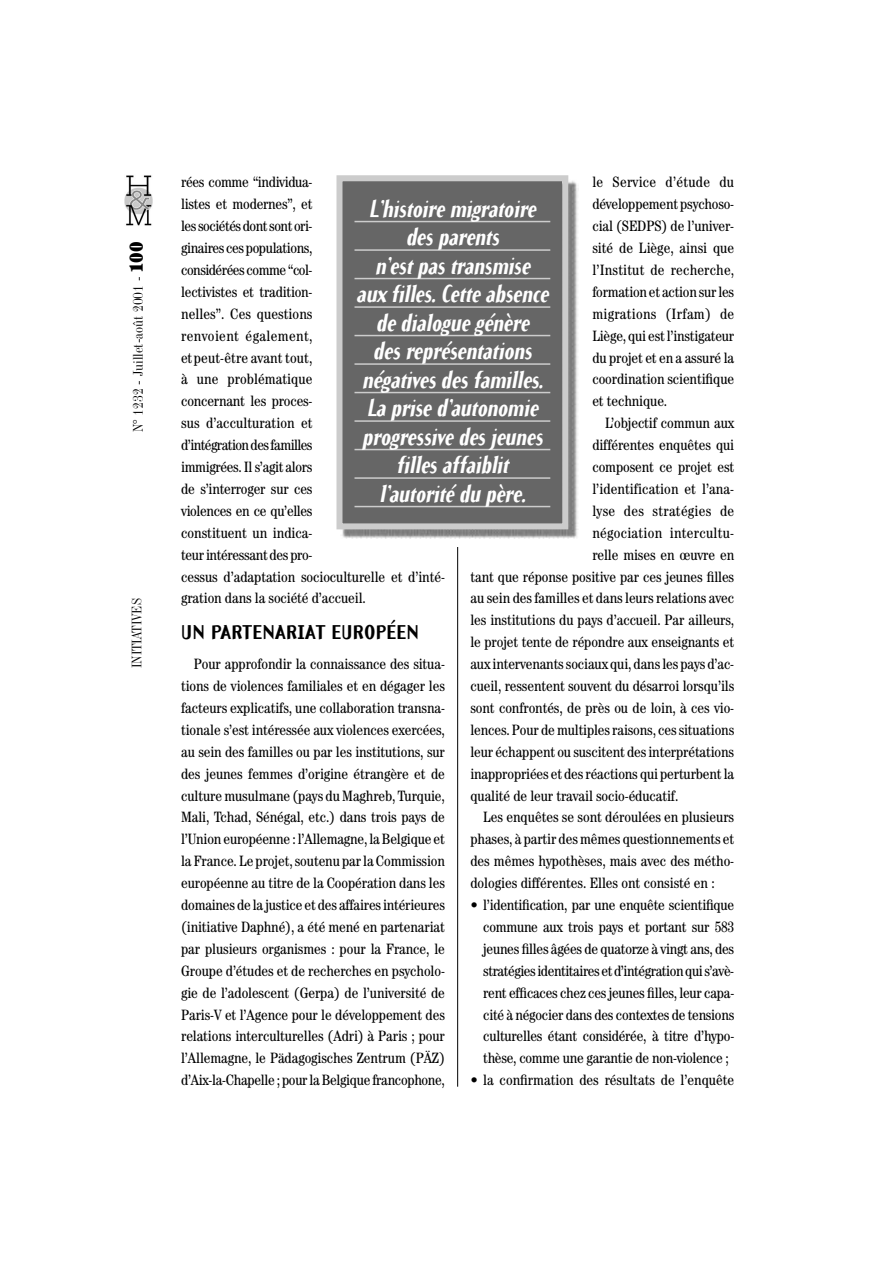
<style>
.page{position:relative;width:893px;height:1263px;background:#fff}
.page>*{position:absolute;margin:0;border:0;box-sizing:border-box;transform-origin:0 0}
.t1{font:italic 700 24px/28.5px "Arbitrary";letter-spacing:-.025em;color:#fff;text-align:center;scale:.87 1}
.t2{font:700 19.5px "Arbitrary";letter-spacing:.02em;color:#000}
.t3{font:condensed 15px/21.9px "Century";letter-spacing:-.005em;color:#000;text-align:justify}
.t4{font:condensed 15px "Century";letter-spacing:.02em;color:#000}
.t5{font:13.5px "Industrial 736 BT";color:#000}
.s1{font-family:"Century";font-stretch:ultra-condensed;font-size:18.75px}
</style>
<div class="page">
<hr style="left:457px;top:177px;width:1px;height:910px;background:#000">
<img style="left:124px;top:175px;width:28px;height:51px">
<div style="left:337px;top:175px;width:249px;height:372px;background:#fff"></div>
<img style="left:341px;top:180px;width:237px;height:359px">
<div style="left:342px;top:181px;width:220px;height:342px;background:#666"></div>
<hr style="left:354px;top:221px;width:196px;height:1px;background:#ccc">
<hr style="left:354px;top:249px;width:196px;height:2px;background:#ccc">
<hr style="left:354px;top:278px;width:196px;height:1px;background:#ccc">
<hr style="left:354px;top:306px;width:196px;height:2px;background:#ccc">
<hr style="left:354px;top:335px;width:196px;height:1px;background:#ccc">
<hr style="left:354px;top:363px;width:196px;height:2px;background:#ccc">
<hr style="left:354px;top:392px;width:196px;height:1px;background:#ccc">
<hr style="left:354px;top:420px;width:196px;height:2px;background:#ccc">
<hr style="left:354px;top:449px;width:196px;height:1px;background:#ccc">
<hr style="left:354px;top:477px;width:196px;height:2px;background:#ccc">
<hr style="left:354px;top:506px;width:196px;height:1px;background:#ccc">
<div style="left:336px;top:175px;width:232px;height:354px;border:6px solid #ccc"></div>
<p class="t5" style="left:133px;top:432px;width:192px;rotate:-90deg">N° 1232 - Juillet-août 2001 - <span class="s1">100</span></p>
<p class="t5" style="left:132px;top:668px;width:71px;rotate:-90deg">INITIATIVES</p>
<p class="t3" style="left:181px;top:173px;width:265px;text-align:left">rées comme “individua-<br>listes et modernes”, et<br>les sociétés dont sont ori-<br>ginaires ces populations,<br>considérées comme “col-<br>lectivistes et tradition-<br>nelles”. Ces questions<br>renvoient également,<br>et peut-être avant tout,<br>à une problématique<br>concernant les proces-<br>sus d’acculturation et<br>d’intégration des familles<br>immigrées. Il s’agit alors<br>de s’interroger sur ces<br>violences en ce qu’elles<br>constituent un indica-<br>teur intéressant des pro-<br>cessus d’adaptation socioculturelle et d’inté&shy;gration dans la société d’accueil.</p>
<h2 class="t2" style="left:181px;top:626px;width:239px">UN PARTENARIAT EUROPÉEN</h2>
<p class="t3" style="left:181px;top:654px;width:265px;text-indent:13px">Pour approfondir la connaissance des situa&shy;tions de violences familiales et en dégager les facteurs explicatifs, une collaboration transna&shy;tionale s’est intéressée aux violences exercées, au sein des familles ou par les institutions, sur des jeunes femmes d’origine étrangère et de culture musulmane (pays du Maghreb, Turquie, Mali, Tchad, Sénégal, etc.) dans trois pays de l’Union européenne : l’Allemagne, la Belgique et la France. Le projet, soutenu par la Commission européenne au titre de la Coopération dans les domaines de la justice et des affaires intérieures (initiative Daphné), a été mené en partenariat par plusieurs organismes : pour la France, le Groupe d’études et de recherches en psycholo&shy;gie de l’adolescent (Gerpa) de l’université de Paris-V et l’Agence pour le développement des relations interculturelles (Adri) à Paris ; pour l’Allemagne, le Pädagogisches Zentrum (PÄZ) d’Aix-la-Chapelle ; pour la Belgique francophone,</p>
<p class="t3" style="left:592px;top:173px;width:143px">le Service d’étude du développement psychoso&shy;cial (SEDPS) de l’univer&shy;sité de Liège, ainsi que l’Institut de recherche, formation et action sur les migrations (Irfam) de Liège, qui est l’instigateur du projet et en a assuré la coordination scientifique et technique.</p>
<p class="t3" style="left:605px;top:414px;width:131px">L’objectif commun aux</p>
<p class="t3" style="left:592px;top:435px;width:143px">différentes enquêtes qui</p>
<p class="t3" style="left:592px;top:457px;width:143px">composent ce projet est</p>
<p class="t3" style="left:592px;top:479px;width:143px">l’identification et l’ana-</p>
<p class="t4" style="left:592px;top:505px;width:143px">lyse des stratégies de</p>
<p class="t4" style="left:592px;top:527px;width:143px">négociation intercultu-</p>
<p class="t3" style="left:592px;top:545px;width:143px">relle mises en œuvre en</p>
<p class="t3" style="left:470px;top:567px;width:265px">tant que réponse positive par ces jeunes filles</p>
<p class="t3" style="left:470px;top:589px;width:265px">au sein des familles et dans leurs relations avec</p>
<p class="t3" style="left:470px;top:611px;width:265px">les institutions du pays d’accueil. Par ailleurs,</p>
<p class="t3" style="left:470px;top:633px;width:265px">le projet tente de répondre aux enseignants et</p>
<p class="t3" style="left:470px;top:654px;width:265px">aux intervenants sociaux qui, dans les pays d’ac-</p>
<p class="t3" style="left:470px;top:676px;width:265px">cueil, ressentent souvent du désarroi lorsqu’ils</p>
<p class="t3" style="left:470px;top:698px;width:265px">sont confrontés, de près ou de loin, à ces vio-</p>
<p class="t3" style="left:470px;top:720px;width:265px">lences. Pour de multiples raisons, ces situations</p>
<p class="t3" style="left:470px;top:742px;width:265px">leur échappent ou suscitent des interprétations</p>
<p class="t3" style="left:470px;top:764px;width:265px">inappropriées et des réactions qui perturbent la</p>
<p class="t3" style="left:470px;top:786px;width:209px">qualité de leur travail socio-éducatif.</p>
<p class="t3" style="left:483px;top:808px;width:252px">Les enquêtes se sont déroulées en plusieurs</p>
<p class="t3" style="left:470px;top:830px;width:265px">phases, à partir des mêmes questionnements et</p>
<p class="t3" style="left:470px;top:852px;width:265px">des mêmes hypothèses, mais avec des métho-</p>
<p class="t3" style="left:470px;top:873px;width:246px">dologies différentes. Elles ont consisté en :</p>
<p class="t3" style="left:483px;top:895px;width:252px;text-indent:-13px">• l’identification, par une enquête scientifique commune aux trois pays et portant sur 583 jeunes filles âgées de quatorze à vingt ans, des stratégies identitaires et d’intégration qui s’avè&shy;rent efficaces chez ces jeunes filles, leur capa&shy;cité à négocier dans des contextes de tensions culturelles étant considérée, à titre d’hypo&shy;thèse, comme une garantie de non-violence ;</p>
<p class="t3" style="left:470px;top:1071px;width:265px">• la confirmation des résultats de l’enquête</p>
<h1 class="t1" style="left:356px;top:196px;width:227px">L’histoire migratoire desparents n’estpastransmise aux filles.Cette absence de dialogue génère desreprésentations négativesdesfamilles.<br>La prise d’autonomie progressive desjeunes fillesaffaiblit l’autorité du père.</h1>
</div>
